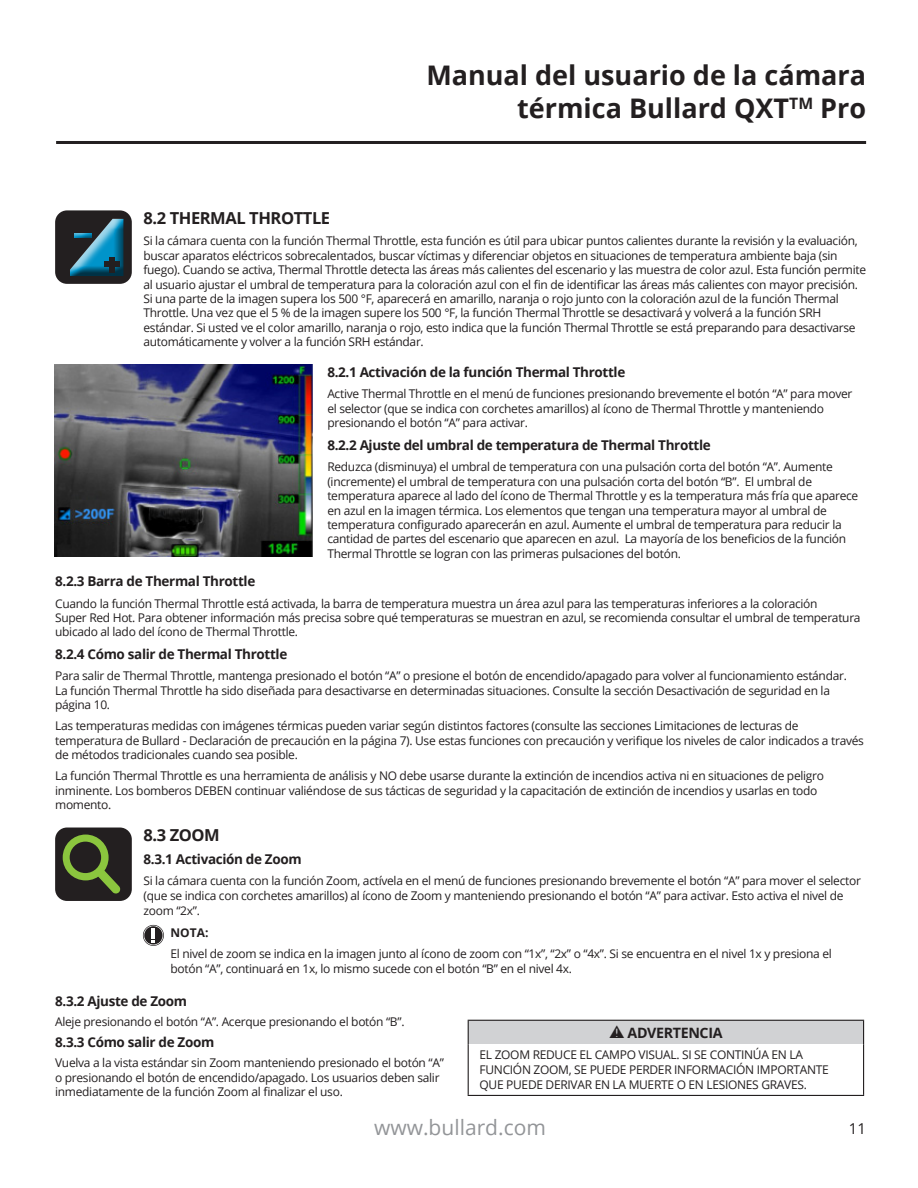
<style>
.page{position:relative;width:918px;height:1188px;background:#fff}
.page>*{position:absolute;margin:0;border:0;box-sizing:border-box;transform-origin:0 0}
.t1{font:700 27px/32.4px "Open Sans";color:#231f20;text-align:right}
.t2{font:21px "Open Sans";color:#939598}
.t3{font:700 16.5px "Open Sans";letter-spacing:-.025em;color:#231f20}
.t4{font:15px "Open Sans";color:#231f20}
.t5{font:700 14.25px "Open Sans";letter-spacing:-.025em;color:#231f20}
.t6{font:700 13.5px "Open Sans";letter-spacing:-.025em;color:#231f20}
.t7{font:12px/14.4px "Open Sans";letter-spacing:-.025em;color:#231f20}
.t8{font:700 12px "Open Sans";color:#231f20}
</style>
<div class="page">
<hr style="left:56px;top:141px;width:810px;height:3px;background:#231f20">
<img style="left:54px;top:364px;width:258px;height:193px">
<svg style="left:143px;top:925px;width:21px;height:21px"></svg>
<div style="left:468px;top:1020px;width:396px;height:24px;background:#d1d2d4"></div>
<hr style="left:468px;top:1020px;width:396px;height:1px;background:#231f20">
<svg style="left:468px;top:1021px;width:1px;height:23px"></svg>
<svg style="left:863px;top:1021px;width:1px;height:23px"></svg>
<hr style="left:468px;top:1044px;width:1px;height:51px;background:#231f20">
<hr style="left:863px;top:1044px;width:1px;height:51px;background:#231f20">
<hr style="left:468px;top:1095px;width:396px;height:1px;background:#231f20">
<div style="left:55px;top:210px;width:77px;height:74px;background:#231f20;border-radius:12px"></div>
<div style="left:69px;top:218px;width:58px;height:60px;background:#231f20;opacity:.75"></div>
<div style="left:109px;top:257px;width:6px;height:15px;background:#231f20"></div>
<div style="left:104px;top:262px;width:16px;height:5px;background:#231f20"></div>
<div style="left:74px;top:231px;width:20px;height:8px;background:#231f20;opacity:.75"></div>
<div style="left:55px;top:828px;width:77px;height:73px;background:#231f20;border-radius:12px"></div>
<div style="left:63px;top:835px;width:46px;height:45px;background:#8bc63e;border-radius:50%"></div>
<div style="left:70px;top:842px;width:31px;height:31px;background:#231f20;border-radius:50%"></div>
<svg style="left:96px;top:867px;width:25px;height:27px"></svg>
<p class="t1" style="left:426px;top:59px;width:441px">Manual del usuario de la cámara térmica Bullard QXT<sup>TM</sup> Pro</p>
<p class="t3" style="left:143px;top:207px;width:188px">8.2 THERMAL THROTTLE</p>
<p class="t7" style="left:143px;top:233px;width:724px">Si la cámara cuenta con la función Thermal Throttle, esta función es útil para ubicar puntos calientes durante la revisión y la evaluación, buscar aparatos eléctricos sobrecalentados, buscar víctimas y diferenciar objetos en situaciones de temperatura ambiente baja (sin fuego). Cuando se activa, Thermal Throttle detecta las áreas más calientes del escenario y las muestra de color azul. Esta función permite al usuario ajustar el umbral de temperatura para la coloración azul con el fin de identificar las áreas más calientes con mayor precisión.<br>Si una parte de la imagen supera los 500 °F, aparecerá en amarillo, naranja o rojo junto con la coloración azul de la función Thermal Throttle. Una vez que el 5 % de la imagen supere los 500 °F, la función Thermal Throttle se desactivará y volverá a la función SRH estándar. Si usted ve el color amarillo, naranja o rojo, esto indica que la función Thermal Throttle se está preparando para desactivarse automáticamente y volver a la función SRH estándar.</p>
<p class="t6" style="left:327px;top:363px;width:300px">8.2.1 Activación de la función Thermal Throttle</p>
<p class="t7" style="left:327px;top:387px;width:527px">Active Thermal Throttle en el menú de funciones presionando brevemente el botón “A” para mover el selector (que se indica con corchetes amarillos) al ícono de Thermal Throttle y manteniendo presionando el botón “A” para activar.</p>
<p class="t6" style="left:327px;top:436px;width:385px">8.2.2 Ajuste del umbral de temperatura de Thermal Throttle</p>
<p class="t7" style="left:327px;top:459px;width:532px">Reduzca (disminuya) el umbral de temperatura con una pulsación corta del botón “A”. Aumente (incremente) el umbral de temperatura con una pulsación corta del botón “B”. El umbral de temperatura aparece al lado del ícono de Thermal Throttle y es la temperatura más fría que aparece en azul en la imagen térmica. Los elementos que tengan una temperatura mayor al umbral de temperatura configurado aparecerán en azul. Aumente el umbral de temperatura para reducir la cantidad de partes del escenario que aparecen en azul. La mayoría de los beneficios de la función Thermal Throttle se logran con las primeras pulsaciones del botón.</p>
<p class="t6" style="left:55px;top:572px;width:202px">8.2.3 Barra de Thermal Throttle</p>
<p class="t7" style="left:55px;top:596px;width:807px">Cuando la función Thermal Throttle está activada, la barra de temperatura muestra un área azul para las temperaturas inferiores a la coloración<br>Super Red Hot. Para obtener información más precisa sobre qué temperaturas se muestran en azul, se recomienda consultar el umbral de temperatura ubicado al lado del ícono de Thermal Throttle.</p>
<p class="t6" style="left:55px;top:645px;width:234px">8.2.4 Cómo salir de Thermal Throttle</p>
<p class="t7" style="left:55px;top:669px;width:793px">Para salir de Thermal Throttle, mantenga presionado el botón “A” o presione el botón de encendido/apagado para volver al funcionamiento estándar.<br>La función Thermal Throttle ha sido diseñada para desactivarse en determinadas situaciones. Consulte la sección Desactivación de seguridad en la página 10.</p>
<p class="t7" style="left:55px;top:719px;width:810px">Las temperaturas medidas con imágenes térmicas pueden variar según distintos factores (consulte las secciones Limitaciones de lecturas de temperatura de Bullard - Declaración de precaución en la página 7). Use estas funciones con precaución y verifique los niveles de calor indicados a través de métodos tradicionales cuando sea posible.</p>
<p class="t7" style="left:55px;top:769px;width:770px">La función Thermal Throttle es una herramienta de análisis y NO debe usarse durante la extinción de incendios activa ni en situaciones de peligro inminente. Los bomberos DEBEN continuar valiéndose de sus tácticas de seguridad y la capacitación de extinción de incendios y usarlas en todo momento.</p>
<p class="t3" style="left:143px;top:824px;width:78px">8.3 ZOOM</p>
<p class="t6" style="left:143px;top:850px;width:160px">8.3.1 Activación de Zoom</p>
<p class="t7" style="left:143px;top:873px;width:719px">Si la cámara cuenta con la función Zoom, actívela en el menú de funciones presionando brevemente el botón “A” para mover el selector (que se indica con corchetes amarillos) al ícono de Zoom y manteniendo presionando el botón “A” para activar. Esto activa el nivel de zoom “2x”.</p>
<p class="t8" style="left:170px;top:924px;width:39px">NOTA:</p>
<p class="t7" style="left:170px;top:946px;width:663px;line-height:15px">El nivel de zoom se indica en la imagen junto al ícono de zoom con “1x”, “2x” o “4x”. Si se encuentra en el nivel 1x y presiona el botón “A”, continuará en 1x, lo mismo sucede con el botón “B” en el nivel 4x.</p>
<p class="t6" style="left:55px;top:991px;width:134px">8.3.2 Ajuste de Zoom</p>
<p class="t7" style="left:55px;top:1014px;width:351px">Aleje presionando el botón “A”. Acerque presionando el botón “B”.</p>
<p class="t6" style="left:55px;top:1033px;width:161px">8.3.3 Cómo salir de Zoom</p>
<p class="t7" style="left:55px;top:1055px;width:390px">Vuelva a la vista estándar sin Zoom manteniendo presionado el botón “A” o presionando el botón de encendido/apagado. Los usuarios deben salir inmediatamente de la función Zoom al finalizar el uso.</p>
<p class="t5" style="left:628px;top:1023px;width:96px">ADVERTENCIA</p>
<p class="t7" style="left:480px;top:1047px;width:351px;line-height:15px">EL ZOOM REDUCE EL CAMPO VISUAL. SI SE CONTINÚA EN LA<br>FUNCIÓN ZOOM, SE PUEDE PERDER INFORMACIÓN IMPORTANTE<br>QUE PUEDE DERIVAR EN LA MUERTE O EN LESIONES GRAVES.</p>
<p class="t2" style="left:374px;top:1113px;width:173px">www.bullard.com</p>
<p class="t4" style="left:849px;top:1119px;width:19px">11</p>
</div>
